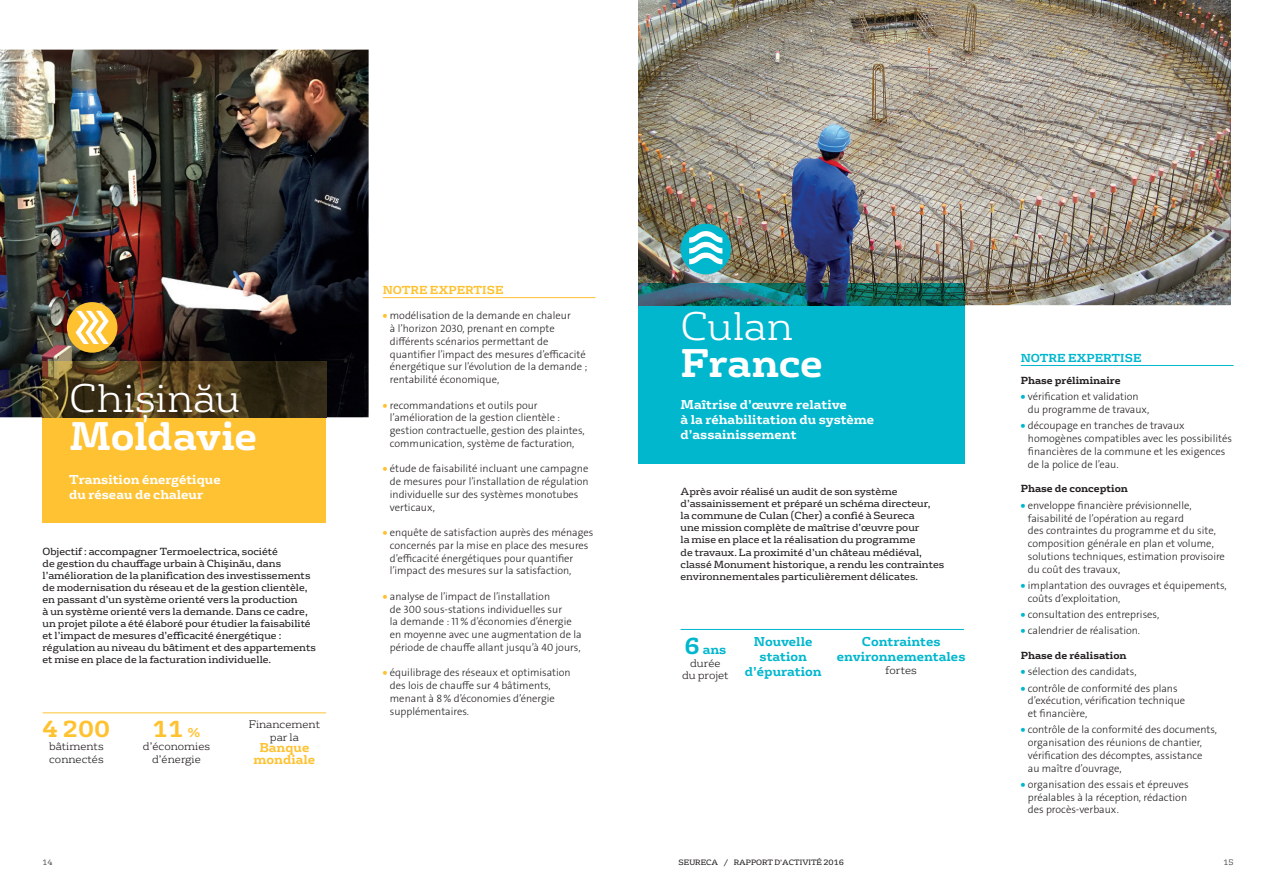
<style>
.page{position:relative;width:1276px;height:886px;background:#fff}
.page>*{position:absolute;margin:0;border:0;box-sizing:border-box;transform-origin:0 0}
.t1{font:700 38.75px "FS Rufus";letter-spacing:-.01em;color:#fff}
.t2{font:300 38.75px "FS Rufus";color:#fff}
.t3{font:700 22.5px "FS Rufus";color:#fec231}
.t4{font:700 12.5px/15px "FS Rufus";color:#fff}
.t5{font:700 12.5px/15px "FS Rufus";color:#00b7ce;text-align:center}
.t6{font:700 12.5px/11.2px "FS Rufus";color:#fec231;text-align:center}
.t7{font:700 11.25px "FS Rufus";color:#fec231}
.t8{font:700 11.25px "FS Rufus";color:#00b7ce}
.t9{font:10.62px/12.8px "The Sans Veolia W3 Lig";color:#231f20}
.t10{font:300 10.62px/12.8px "FS Rufus";color:#231f20;text-align:center}
.t11{font:10px/12px "FS Rufus";color:#231f20}
.t12{font:700 10px "FS Rufus";color:#231f20}
.t13{font:7.5px "FS Rufus";color:#231f20}
.t14{font:300 7.5px "FS Rufus";color:#231f20}
.s1{font-size:12.5px}
.s2{font-family:"The Sans Veolia W9 Blk";color:#fec231}
.s3{font-family:"The Sans Veolia W9 Blk";color:#00b7ce}
.s4{font-size:22.5px}
</style>
<div class="page">
<img style="left:0;top:50px;width:369px;height:367px">
<div style="left:43px;top:417px;width:283px;height:106px;background:#fec232"></div>
<img style="left:43px;top:362px;width:283px;height:55px">
<hr style="left:383px;top:297px;width:212px;height:1px;background:#fec231">
<hr style="left:43px;top:712px;width:283px;height:1px;background:#fec231">
<div style="left:67px;top:302px;width:50px;height:51px;background:#fec231;border-radius:50%"></div>
<svg style="left:76px;top:311px;width:33px;height:33px"></svg>
<img style="left:638px;top:0;width:592px;height:305px">
<div style="left:638px;top:305px;width:326px;height:158px;background:#00b7ce"></div>
<img style="left:638px;top:283px;width:326px;height:22px">
<div style="left:680px;top:224px;width:51px;height:50px;background:#00b7ce;border-radius:50%"></div>
<svg style="left:689px;top:231px;width:33px;height:33px"></svg>
<hr style="left:1020px;top:365px;width:213px;height:1px;background:#00b7ce">
<hr style="left:680px;top:629px;width:284px;height:1px;background:#00b7ce">
<h1 class="t2" style="left:69px;top:368px;width:173px">Chișinău</h1>
<h1 class="t1" style="left:69px;top:402px;width:190px">Moldavie</h1>
<p class="t4" style="left:69px;top:471px;width:153px">Transition énergétique du réseau de chaleur</p>
<p class="t11" style="left:43px;top:545px;width:275px">Objectif : accompagner Termoelectrica, société<br>de gestion du chauffage urbain à Chişinău, dans l’amélioration de la planification des investissements de modernisation du réseau et de la gestion clientèle, en passant d’un système orienté vers la production<br>à un système orienté vers la demande. Dans ce cadre, un projet pilote a été élaboré pour étudier la faisabilité et l’impact de mesures d’efficacité énergétique : régulation au niveau du bâtiment et des appartements et mise en place de la facturation individuelle.</p>
<h2 class="t3" style="left:43px;top:710px;width:69px">4 200</h2>
<p class="t10" style="left:49px;top:739px;width:56px;text-align:left">bâtiments connectés</p>
<h2 class="t3" style="left:153px;top:710px;width:49px">11 <span class="s1">%</span></h2>
<p class="t10" style="left:143px;top:739px;width:69px">d’économies d’énergie</p>
<p class="t10" style="left:249px;top:717px;width:73px">Financement par la</p>
<p class="t6" style="left:253px;top:741px;width:63px">Banque mondiale</p>
<p class="t7" style="left:383px;top:280px;width:122px">NOTRE EXPERTISE</p>
<p class="t9" style="left:390px;top:309px;width:199px;text-indent:-7px"><span class="s2">•</span> modélisation de la demande en chaleur<br>à l’horizon 2030, prenant en compte différents scénarios permettant de quantifier l’impact des mesures d’efficacité énergétique sur l’évolution de la demande ; rentabilité économique,</p>
<p class="t9" style="left:390px;top:399px;width:196px;text-indent:-7px"><span class="s2">•</span> recommandations et outils pour l’amélioration de la gestion clientèle : gestion contractuelle, gestion des plaintes, communication, système de facturation,</p>
<p class="t9" style="left:390px;top:462px;width:200px;text-indent:-7px"><span class="s2">•</span> étude de faisabilité incluant une campagne de mesures pour l’installation de régulation individuelle sur des systèmes monotubes verticaux,</p>
<p class="t9" style="left:390px;top:526px;width:205px;text-indent:-7px"><span class="s2">•</span> enquête de satisfaction auprès des ménages concernés par la mise en place des mesures d’efficacité énergétiques pour quantifier l’impact des mesures sur la satisfaction,</p>
<p class="t9" style="left:390px;top:590px;width:193px;text-indent:-7px"><span class="s2">•</span> analyse de l’impact de l’installation<br>de 300 sous-stations individuelles sur<br>la demande : 11 % d’économies d’énergie en moyenne avec une augmentation de la période de chauffe allant jusqu’à 40 jours,</p>
<p class="t9" style="left:390px;top:666px;width:182px;text-indent:-7px"><span class="s2">•</span> équilibrage des réseaux et optimisation des lois de chauffe sur 4 bâtiments, menant à 8 % d’économies d’énergie supplémentaires.</p>
<h1 class="t2" style="left:680px;top:295px;width:114px">Culan</h1>
<h1 class="t1" style="left:680px;top:330px;width:144px">France</h1>
<p class="t8" style="left:1020px;top:348px;width:122px">NOTRE EXPERTISE</p>
<p class="t12" style="left:1020px;top:372px;width:101px">Phase préliminaire</p>
<p class="t9" style="left:1028px;top:390px;width:123px;text-indent:-7px"><span class="s3">•</span> vérification et validation du programme de travaux,</p>
<p class="t9" style="left:1028px;top:419px;width:205px;text-indent:-7px"><span class="s3">•</span> découpage en tranches de travaux homogènes compatibles avec les possibilités financières de la commune et les exigences de la police de l’eau.</p>
<p class="t12" style="left:1020px;top:480px;width:109px">Phase de conception</p>
<p class="t9" style="left:1028px;top:499px;width:199px;text-indent:-7px"><span class="s3">•</span> enveloppe financière prévisionnelle, faisabilité de l’opération au regard<br>des contraintes du programme et du site, composition générale en plan et volume, solutions techniques, estimation provisoire du coût des travaux,</p>
<p class="t9" style="left:1028px;top:579px;width:200px;text-indent:-7px"><span class="s3">•</span> implantation des ouvrages et équipements, coûts d’exploitation,</p>
<p class="t9" style="left:1020px;top:608px;width:140px"><span class="s3">•</span> consultation des entreprises,</p>
<p class="t9" style="left:1020px;top:624px;width:121px"><span class="s3">•</span> calendrier de réalisation.</p>
<p class="t12" style="left:1020px;top:647px;width:107px">Phase de réalisation</p>
<p class="t9" style="left:1020px;top:665px;width:117px"><span class="s3">•</span> sélection des candidats,</p>
<p class="t9" style="left:1028px;top:681px;width:159px;text-indent:-7px"><span class="s3">•</span> contrôle de conformité des plans d’exécution, vérification technique et financière,</p>
<p class="t9" style="left:1028px;top:723px;width:191px;text-indent:-7px"><span class="s3">•</span> contrôle de la conformité des documents, organisation des réunions de chantier, vérification des décomptes, assistance<br>au maître d’ouvrage,</p>
<p class="t9" style="left:1028px;top:778px;width:162px;text-indent:-7px"><span class="s3">•</span> organisation des essais et épreuves préalables à la réception, rédaction des procès-verbaux.</p>
<p class="t4" style="left:680px;top:396px;width:195px">Maîtrise d’œuvre relative<br>à la réhabilitation du système d’assainissement</p>
<p class="t11" style="left:680px;top:485px;width:265px">Après avoir réalisé un audit de son système d’assainissement et préparé un schéma directeur,<br>la commune de Culan (Cher) a confié à Seureca<br>une mission complète de maîtrise d’œuvre pour<br>la mise en place et la réalisation du programme<br>de travaux. La proximité d’un château médiéval, classé Monument historique, a rendu les contraintes environnementales particulièrement délicates.</p>
<p class="t5" style="left:837px;top:633px;width:130px">Contraintes environnementales</p>
<p class="t10" style="left:885px;top:663px;width:33px">fortes</p>
<p class="t5" style="left:745px;top:633px;width:78px">Nouvelle station d’épuration</p>
<p class="t5" style="left:684px;top:641px;width:44px"><span class="s4">6</span> ans</p>
<p class="t10" style="left:682px;top:655px;width:48px">durée du projet</p>
<p class="t14" style="left:43px;top:856px;width:11px">14</p>
<p class="t13" style="left:678px;top:856px;width:167px">SEURECA / RAPPORT D’ACTIVITÉ 2016</p>
<p class="t14" style="left:1223px;top:856px;width:11px">15</p>
</div>
